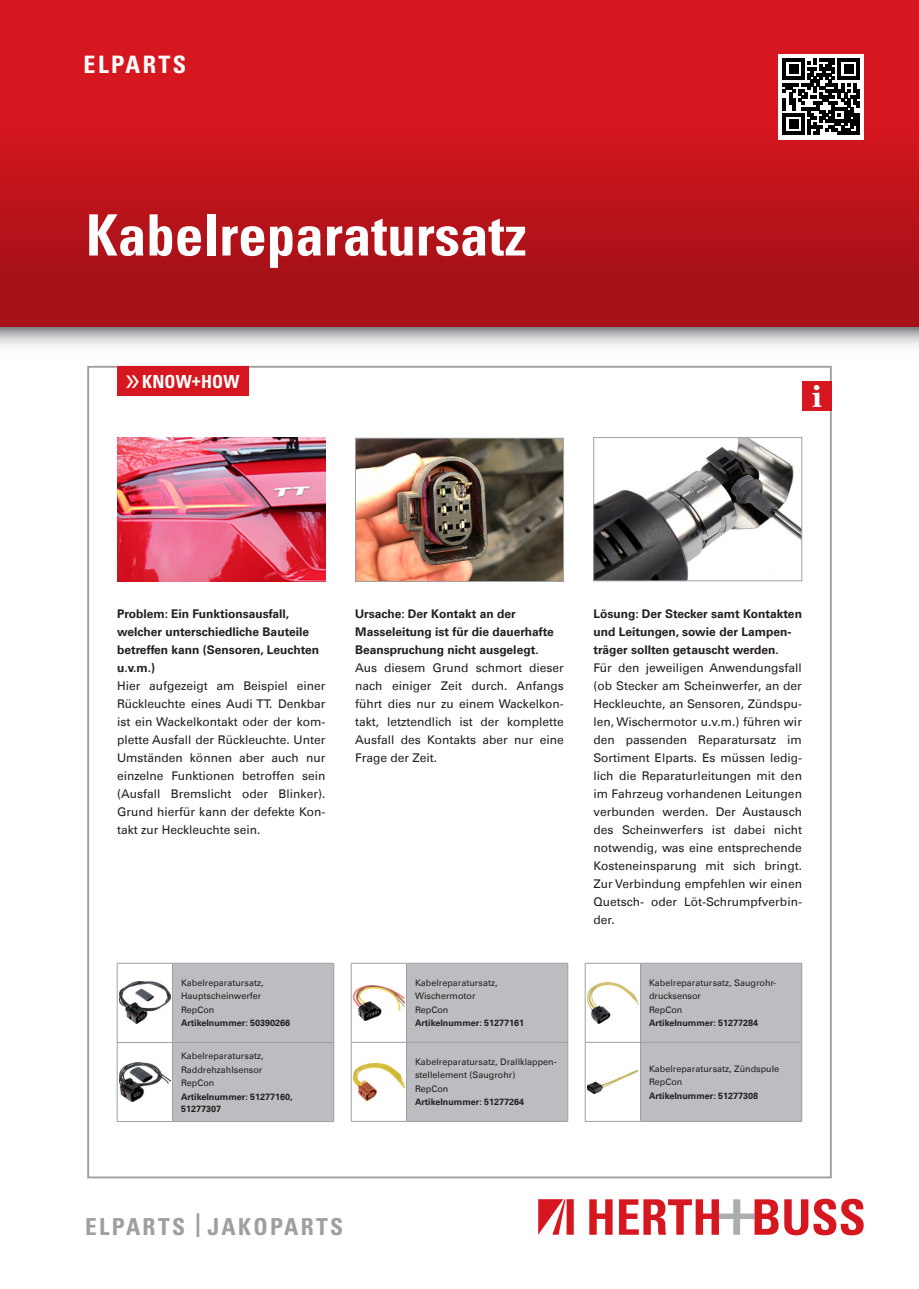
<style>
.page{position:relative;width:919px;height:1289px;background:#fff}
.page>*{position:absolute;margin:0;border:0;box-sizing:border-box;transform-origin:0 0}
.t1{font:700 condensed 57px "Univers";color:#fff}
.t2{font:700 condensed 24px "Univers";letter-spacing:.1em;color:#fff}
.t3{font:700 condensed 23.4px "Univers";letter-spacing:.1em;color:#9d9fa2}
.t4{font:700 condensed 18px "Univers";letter-spacing:.01em;color:#fff}
.t5{font:12px/18px "Univers Com 55 Roman";color:#231f20;text-align:justify}
.t6{font:700 12px/18px "Univers Com 65";color:#231f20}
.t7{font:9px/13.5px "Univers Com 55 Roman";color:#231f20}
.t8{font:700 9px/12px "Univers Com 65";color:#231f20}
.s1{font-family:"Myriad Pro";font-weight:400;font-stretch:normal;font-size:34.5px}
.s2{font-size:32.7px}
</style>
<div class="page">
<div style="left:0;top:0;width:918px;height:327px;background:linear-gradient(to bottom,#e51821,#a21117)"></div>
<svg style="left:0;top:327px;width:918px;height:19px;background:#c2c4c6"></svg>
<svg style="left:589px;top:1199px;width:23px;height:35px"></svg>
<svg style="left:619px;top:1199px;width:159px;height:35px"></svg>
<svg style="left:784px;top:1198px;width:79px;height:37px"></svg>
<svg style="left:538px;top:1199px;width:35px;height:35px"></svg>
<img style="left:117px;top:437px;width:208px;height:144px">
<img style="left:357px;top:440px;width:204px;height:139px">
<div style="left:355px;top:438px;width:208px;height:143px;border:1px solid #9d9fa2"></div>
<img style="left:595px;top:439px;width:204px;height:140px">
<div style="left:593px;top:437px;width:208px;height:144px;border:1px solid #9d9fa2"></div>
<div style="left:801px;top:381px;width:30px;height:30px;background:#d7171f"></div>
<svg style="left:812px;top:385px;width:9px;height:22px"></svg>
<div style="left:170px;top:964px;width:163px;height:157px;background:#bcbdc0"></div>
<hr style="left:117px;top:963px;width:55px;height:1px;background:#9d9fa2">
<hr style="left:117px;top:963px;width:1px;height:79px;background:#9d9fa2">
<hr style="left:172px;top:963px;width:162px;height:1px;background:#9d9fa2">
<hr style="left:172px;top:963px;width:1px;height:79px;background:#9d9fa2">
<hr style="left:333px;top:963px;width:1px;height:79px;background:#9d9fa2">
<hr style="left:117px;top:1042px;width:55px;height:1px;background:#9d9fa2">
<hr style="left:117px;top:1042px;width:1px;height:79px;background:#9d9fa2">
<hr style="left:172px;top:1042px;width:162px;height:1px;background:#9d9fa2">
<hr style="left:172px;top:1042px;width:1px;height:79px;background:#9d9fa2">
<hr style="left:333px;top:1042px;width:1px;height:79px;background:#9d9fa2">
<hr style="left:117px;top:1121px;width:55px;height:1px;background:#9d9fa2">
<hr style="left:172px;top:1121px;width:162px;height:1px;background:#9d9fa2">
<img style="left:119px;top:981px;width:51px;height:42px">
<img style="left:119px;top:1062px;width:51px;height:39px">
<svg style="left:352px;top:964px;width:215px;height:157px;background:#c5c6c8"></svg>
<hr style="left:351px;top:963px;width:55px;height:1px;background:#9d9fa2">
<hr style="left:351px;top:963px;width:1px;height:79px;background:#9d9fa2">
<hr style="left:406px;top:963px;width:162px;height:1px;background:#9d9fa2">
<hr style="left:406px;top:963px;width:1px;height:79px;background:#9d9fa2">
<hr style="left:567px;top:963px;width:1px;height:79px;background:#9d9fa2">
<hr style="left:351px;top:1042px;width:55px;height:1px;background:#9d9fa2">
<hr style="left:351px;top:1042px;width:1px;height:79px;background:#9d9fa2">
<hr style="left:406px;top:1042px;width:162px;height:1px;background:#9d9fa2">
<hr style="left:406px;top:1042px;width:1px;height:79px;background:#9d9fa2">
<hr style="left:567px;top:1042px;width:1px;height:79px;background:#9d9fa2">
<hr style="left:351px;top:1121px;width:55px;height:1px;background:#9d9fa2">
<hr style="left:406px;top:1121px;width:162px;height:1px;background:#9d9fa2">
<div style="left:353px;top:981px;width:51px;height:43px;background:#fff"></div>
<img style="left:353px;top:985px;width:51px;height:35px">
<div style="left:353px;top:1060px;width:51px;height:43px;background:#fff"></div>
<img style="left:353px;top:1063px;width:51px;height:37px">
<svg style="left:586px;top:964px;width:215px;height:157px;background:#c5c6c8"></svg>
<hr style="left:585px;top:963px;width:55px;height:1px;background:#9d9fa2">
<hr style="left:585px;top:963px;width:1px;height:79px;background:#9d9fa2">
<hr style="left:640px;top:963px;width:161px;height:1px;background:#9d9fa2">
<hr style="left:640px;top:963px;width:1px;height:79px;background:#9d9fa2">
<hr style="left:801px;top:963px;width:1px;height:79px;background:#9d9fa2">
<hr style="left:585px;top:1042px;width:55px;height:1px;background:#9d9fa2">
<hr style="left:585px;top:1042px;width:1px;height:79px;background:#9d9fa2">
<hr style="left:640px;top:1042px;width:161px;height:1px;background:#9d9fa2">
<hr style="left:640px;top:1042px;width:1px;height:79px;background:#9d9fa2">
<hr style="left:801px;top:1042px;width:1px;height:79px;background:#9d9fa2">
<hr style="left:585px;top:1121px;width:55px;height:1px;background:#9d9fa2">
<hr style="left:640px;top:1121px;width:161px;height:1px;background:#9d9fa2">
<div style="left:587px;top:981px;width:51px;height:43px;background:#fff"></div>
<img style="left:587px;top:982px;width:51px;height:41px">
<div style="left:587px;top:1060px;width:51px;height:43px;background:#fff"></div>
<img style="left:587px;top:1070px;width:51px;height:23px">
<div style="left:117px;top:366px;width:132px;height:29px;background:#d7171f"></div>
<div style="left:778px;top:54px;width:85px;height:85px;background:#fff"></div>
<svg style="left:782px;top:59px;width:77px;height:76px"></svg>
<h2 class="t2" style="left:84px;top:50px;width:104px">ELPARTS</h2>
<h1 class="t1" style="left:86px;top:200px;width:442px">Kabelreparatursatz</h1>
<h3 class="t4" style="left:125px;top:370px;width:115px"><span class="s1">»</span>KNOW+HOW</h3>
<p class="t6" style="left:117px;top:604px;width:204px">Problem: Ein Funktionsausfall, welcher unterschiedliche Bauteile betreffen kann (Sensoren, Leuchten u.v.m.)</p>
<p class="t5" style="left:117px;top:676px;width:210px">Hier aufgezeigt am Beispiel einer Rückleuchte eines Audi TT. Denkbar ist ein Wackelkontakt oder der kom&shy;plette Ausfall der Rückleuchte. Unter Umständen können aber auch nur einzelne Funktionen betroffen sein (Ausfall Bremslicht oder Blinker).<br>Grund hierfür kann der defekte Kon&shy;takt zur Heckleuchte sein.</p>
<p class="t7" style="left:181px;top:975px;width:84px">Kabelreparatursatz,<br>Hauptscheinwerfer<br>RepCon</p>
<p class="t8" style="left:181px;top:1017px;width:111px">Artikelnummer: 50390266</p>
<p class="t7" style="left:181px;top:1049px;width:84px">Kabelreparatursatz,<br>Raddrehzahlsensor<br>RepCon</p>
<p class="t8" style="left:181px;top:1090px;width:113px">Artikelnummer: 51277160,<br>51277307</p>
<p class="t6" style="left:355px;top:604px;width:200px">Ursache: Der Kontakt an der<br>Masseleitung ist für die dauerhafte<br>Beanspruchung nicht ausgelegt.</p>
<p class="t5" style="left:355px;top:658px;width:210px">Aus diesem Grund schmort dieser nach einiger Zeit durch. Anfangs führt dies nur zu einem Wackelkon&shy;takt, letztendlich ist der komplette Ausfall des Kontakts aber nur eine Frage der Zeit.</p>
<p class="t7" style="left:415px;top:975px;width:84px">Kabelreparatursatz,<br>Wischermotor<br>RepCon</p>
<p class="t8" style="left:415px;top:1017px;width:111px">Artikelnummer: 51277161</p>
<p class="t7" style="left:415px;top:1054px;width:143px">Kabelreparatursatz, Drallklappen&shy;stellelement (Saugrohr)<br>RepCon</p>
<p class="t8" style="left:415px;top:1096px;width:111px">Artikelnummer: 51277264</p>
<p class="t6" style="left:593px;top:604px;width:210px">Lösung: Der Stecker samt Kontakten und Leitungen, sowie der Lampen&shy;träger sollten getauscht werden.</p>
<p class="t5" style="left:593px;top:658px;width:210px">Für den jeweiligen Anwendungsfall (ob Stecker am Scheinwerfer, an der Heckleuchte, an Sensoren, Zündspu&shy;len, Wischermotor u.v.m.) führen wir den passenden Reparatursatz im Sortiment Elparts. Es müssen ledig&shy;lich die Reparaturleitungen mit den im Fahrzeug vorhandenen Leitungen verbunden werden. Der Austausch des Scheinwerfers ist dabei nicht notwendig, was eine entsprechende Kosteneinsparung mit sich bringt.<br>Zur Verbindung empfehlen wir einen Quetsch- oder Löt-Schrumpfverbin&shy;der.</p>
<p class="t7" style="left:649px;top:975px;width:129px">Kabelreparatursatz, Saugrohr&shy;drucksensor<br>RepCon</p>
<p class="t8" style="left:649px;top:1017px;width:111px">Artikelnummer: 51277284</p>
<p class="t7" style="left:649px;top:1061px;width:132px">Kabelreparatursatz, Zündspule<br>RepCon</p>
<p class="t8" style="left:649px;top:1089px;width:111px">Artikelnummer: 51277308</p>
<h3 class="t3" style="left:85px;top:1211px;width:259px">ELPARTS <span class="s2">|</span> JAKOPARTS</h3>
</div>
